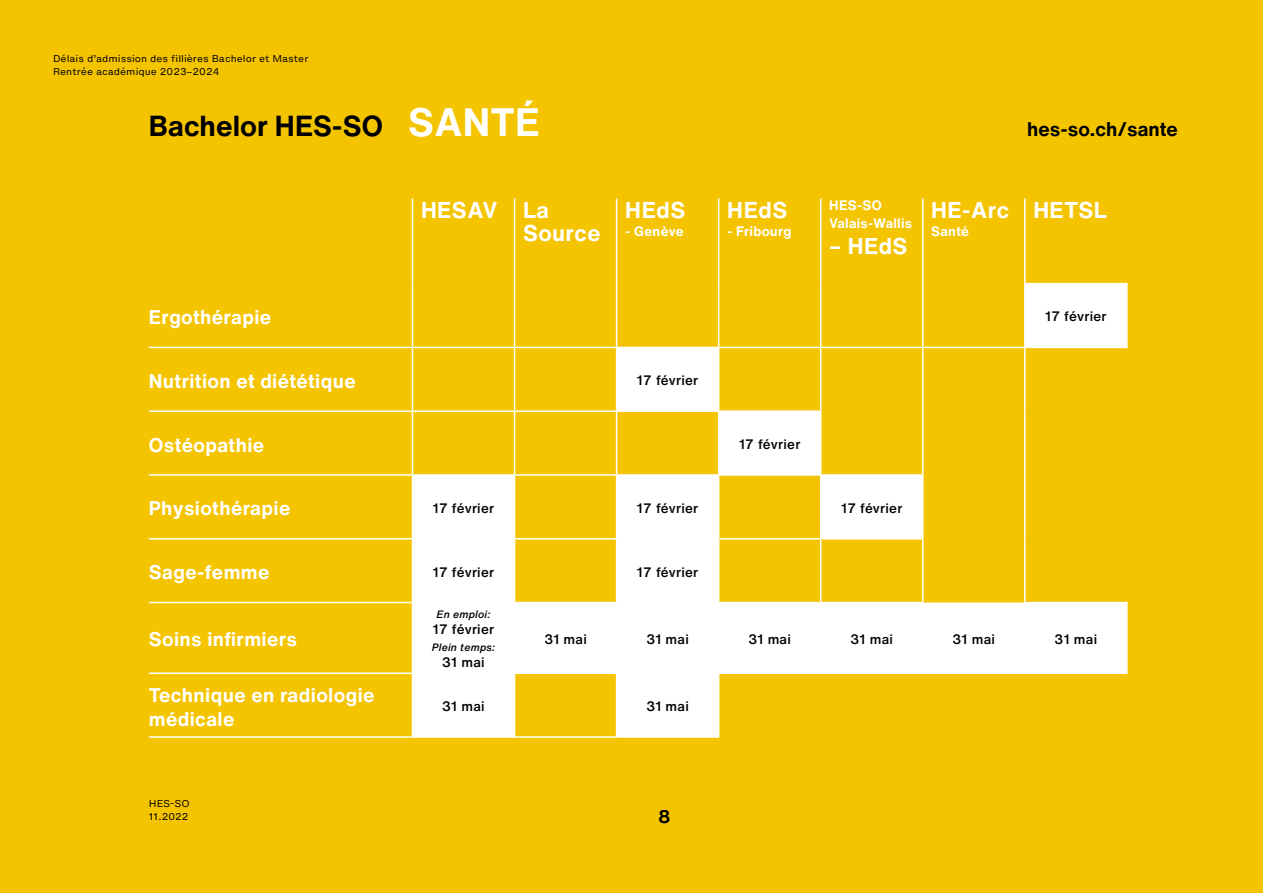
<style>
.page{position:relative;width:1263px;height:893px;background:#f5c400}
.page>*{position:absolute;margin:0;border:0;box-sizing:border-box;transform-origin:0 0}
.t1{font:700 28.5px "Helvetica Now Text";color:#000}
.t2{font:700 22.5px/22.5px "Helvetica Now Text";letter-spacing:.02em;color:#fff}
.t3{font:700 19.5px/24px "Helvetica Now Text";letter-spacing:.02em;color:#fff}
.t4{font:700 19.5px "Helvetica Now Text";color:#000}
.t5{font:700 18px "Helvetica Now Text";color:#000}
.t6{font:500 13.5px "Helvetica Now Text";letter-spacing:.02em;color:#000}
.t7{font:700 13.5px/18px "Helvetica Now Text";letter-spacing:.02em;color:#fff}
.t8{font:italic 500 10.5px "Helvetica Now Text";letter-spacing:.02em;color:#000}
.t9{font:9px/12.8px "Helvetica Now Micro";color:#000}
.s1{font-size:39px;color:#fff}
</style>
<div class="page">
<svg style="left:413px;top:284px;width:714px;height:453px"></svg>
<svg style="left:149px;top:348px;width:263px;height:324px"></svg>
<div style="left:412px;top:673px;width:102px;height:64px;background:#fff"></div>
<hr style="left:412px;top:199px;width:1px;height:85px;background:#fff">
<hr style="left:514px;top:199px;width:1px;height:85px;background:#fff">
<hr style="left:616px;top:199px;width:1px;height:85px;background:#fff">
<hr style="left:718px;top:199px;width:1px;height:85px;background:#fff">
<hr style="left:820px;top:199px;width:1px;height:85px;background:#fff">
<hr style="left:922px;top:199px;width:1px;height:85px;background:#fff">
<hr style="left:1024px;top:199px;width:1px;height:84px;background:#fff">
<hr style="left:412px;top:284px;width:1px;height:63px;background:#fff">
<hr style="left:514px;top:284px;width:1px;height:63px;background:#fff">
<hr style="left:616px;top:284px;width:1px;height:63px;background:#fff">
<hr style="left:718px;top:284px;width:1px;height:63px;background:#fff">
<hr style="left:820px;top:284px;width:1px;height:63px;background:#fff">
<hr style="left:922px;top:284px;width:1px;height:63px;background:#fff">
<hr style="left:1024px;top:283px;width:104px;height:1px;background:#fff">
<hr style="left:1024px;top:284px;width:1px;height:63px;background:#fff">
<hr style="left:1126px;top:284px;width:2px;height:63px;background:#fff">
<hr style="left:149px;top:347px;width:263px;height:1px;background:#fff">
<hr style="left:412px;top:347px;width:102px;height:1px;background:#fff">
<hr style="left:412px;top:348px;width:1px;height:62px;background:#fff">
<hr style="left:514px;top:347px;width:103px;height:1px;background:#fff">
<hr style="left:514px;top:348px;width:1px;height:62px;background:#fff">
<hr style="left:617px;top:347px;width:102px;height:1px;background:#fff">
<hr style="left:616px;top:348px;width:1px;height:62px;background:#fff">
<hr style="left:719px;top:347px;width:102px;height:1px;background:#fff">
<hr style="left:718px;top:348px;width:1px;height:62px;background:#fff">
<hr style="left:821px;top:347px;width:102px;height:1px;background:#fff">
<hr style="left:820px;top:348px;width:1px;height:62px;background:#fff">
<hr style="left:923px;top:347px;width:102px;height:1px;background:#fff">
<hr style="left:922px;top:348px;width:1px;height:63px;background:#fff">
<hr style="left:1025px;top:347px;width:103px;height:1px;background:#fff">
<hr style="left:1024px;top:348px;width:1px;height:63px;background:#fff">
<hr style="left:149px;top:410px;width:263px;height:2px;background:#fff">
<hr style="left:412px;top:410px;width:102px;height:2px;background:#fff">
<hr style="left:412px;top:412px;width:1px;height:62px;background:#fff">
<hr style="left:514px;top:410px;width:103px;height:2px;background:#fff">
<hr style="left:514px;top:412px;width:1px;height:62px;background:#fff">
<hr style="left:617px;top:410px;width:102px;height:2px;background:#fff">
<hr style="left:616px;top:412px;width:1px;height:62px;background:#fff">
<hr style="left:718px;top:412px;width:1px;height:62px;background:#fff">
<hr style="left:820px;top:412px;width:1px;height:62px;background:#fff">
<hr style="left:922px;top:411px;width:1px;height:63px;background:#fff">
<hr style="left:1024px;top:411px;width:1px;height:64px;background:#fff">
<hr style="left:149px;top:474px;width:263px;height:2px;background:#fff">
<hr style="left:412px;top:474px;width:102px;height:2px;background:#fff">
<hr style="left:412px;top:476px;width:1px;height:62px;background:#fff">
<hr style="left:514px;top:474px;width:103px;height:2px;background:#fff">
<hr style="left:514px;top:476px;width:1px;height:62px;background:#fff">
<hr style="left:617px;top:474px;width:102px;height:2px;background:#fff">
<hr style="left:616px;top:476px;width:1px;height:62px;background:#fff">
<hr style="left:718px;top:476px;width:1px;height:62px;background:#fff">
<hr style="left:820px;top:476px;width:1px;height:62px;background:#fff">
<hr style="left:922px;top:476px;width:1px;height:62px;background:#fff">
<hr style="left:1024px;top:475px;width:1px;height:64px;background:#fff">
<hr style="left:149px;top:538px;width:263px;height:1px;background:#fff">
<hr style="left:412px;top:538px;width:102px;height:1px;background:#fff">
<hr style="left:412px;top:539px;width:1px;height:63px;background:#fff">
<hr style="left:514px;top:538px;width:103px;height:1px;background:#fff">
<hr style="left:514px;top:539px;width:1px;height:63px;background:#fff">
<hr style="left:617px;top:538px;width:102px;height:1px;background:#fff">
<hr style="left:616px;top:539px;width:1px;height:63px;background:#fff">
<hr style="left:719px;top:538px;width:102px;height:1px;background:#fff">
<hr style="left:718px;top:539px;width:1px;height:63px;background:#fff">
<hr style="left:821px;top:538px;width:102px;height:1px;background:#fff">
<hr style="left:820px;top:539px;width:1px;height:63px;background:#fff">
<hr style="left:922px;top:539px;width:1px;height:63px;background:#fff">
<hr style="left:1024px;top:539px;width:1px;height:63px;background:#fff">
<hr style="left:149px;top:602px;width:263px;height:1px;background:#fff">
<hr style="left:412px;top:602px;width:102px;height:1px;background:#fff">
<hr style="left:412px;top:603px;width:1px;height:69px;background:#fff">
<hr style="left:514px;top:602px;width:103px;height:1px;background:#fff">
<hr style="left:514px;top:603px;width:1px;height:69px;background:#fff">
<hr style="left:617px;top:602px;width:102px;height:1px;background:#fff">
<hr style="left:616px;top:603px;width:1px;height:69px;background:#fff">
<hr style="left:719px;top:602px;width:102px;height:1px;background:#fff">
<hr style="left:718px;top:603px;width:1px;height:69px;background:#fff">
<hr style="left:821px;top:602px;width:102px;height:1px;background:#fff">
<hr style="left:820px;top:603px;width:1px;height:69px;background:#fff">
<hr style="left:922px;top:603px;width:1px;height:69px;background:#fff">
<hr style="left:1024px;top:602px;width:104px;height:1px;background:#fff">
<hr style="left:1024px;top:603px;width:1px;height:69px;background:#fff">
<hr style="left:1126px;top:603px;width:2px;height:69px;background:#fff">
<hr style="left:149px;top:672px;width:263px;height:2px;background:#fff">
<hr style="left:412px;top:672px;width:102px;height:2px;background:#fff">
<hr style="left:514px;top:672px;width:103px;height:2px;background:#fff">
<hr style="left:514px;top:674px;width:1px;height:62px;background:#fff">
<hr style="left:617px;top:672px;width:102px;height:2px;background:#fff">
<hr style="left:616px;top:674px;width:1px;height:62px;background:#fff">
<hr style="left:719px;top:672px;width:102px;height:2px;background:#fff">
<hr style="left:718px;top:674px;width:1px;height:62px;background:#fff">
<hr style="left:821px;top:672px;width:102px;height:2px;background:#fff">
<hr style="left:923px;top:672px;width:102px;height:2px;background:#fff">
<hr style="left:1025px;top:672px;width:103px;height:2px;background:#fff">
<hr style="left:149px;top:736px;width:263px;height:2px;background:#fff">
<hr style="left:412px;top:736px;width:102px;height:2px;background:#fff">
<hr style="left:514px;top:736px;width:103px;height:2px;background:#fff">
<hr style="left:617px;top:736px;width:102px;height:2px;background:#fff">
<hr style="left:719px;top:410px;width:102px;height:2px;background:#fff">
<hr style="left:719px;top:474px;width:102px;height:2px;background:#fff">
<hr style="left:821px;top:474px;width:102px;height:2px;background:#fff">
<p class="t9" style="left:53px;top:52px;width:257px">Délais d’admission des fillières Bachelor et Master<br>Rentrée académique 2023–2024</p>
<h1 class="t1" style="left:149px;top:104px;width:392px">Bachelor HES-SO <span class="s1">SANTÉ</span></h1>
<h2 class="t2" style="left:523px;top:198px;width:79px;text-indent:-102px">HESAV La<br>Source</h2>
<h2 class="t2" style="left:625px;top:198px;width:62px">HEdS</h2>
<p class="t7" style="left:625px;top:222px;width:60px">- Genève</p>
<h2 class="t2" style="left:727px;top:198px;width:62px">HEdS</h2>
<p class="t7" style="left:727px;top:222px;width:66px">- Fribourg</p>
<h3 class="t4" style="left:1027px;top:114px;width:152px">hes-so.ch/sante</h3>
<p class="t7" style="left:829px;top:196px;width:84px">HES-SO<br>Valais-Wallis</p>
<h2 class="t2" style="left:829px;top:234px;width:80px">– HEdS</h2>
<h2 class="t2" style="left:931px;top:198px;width:79px">HE-Arc</h2>
<p class="t7" style="left:931px;top:222px;width:39px">Santé</p>
<h2 class="t2" style="left:1033px;top:198px;width:75px">HETSL</h2>
<h3 class="t3" style="left:149px;top:305px;width:124px">Ergothérapie</h3>
<p class="t6" style="left:1045px;top:306px;width:63px">17 février</p>
<h3 class="t3" style="left:149px;top:368px;width:208px">Nutrition et diététique</h3>
<p class="t6" style="left:637px;top:370px;width:63px">17 février</p>
<h3 class="t3" style="left:149px;top:432px;width:117px">Ostéopathie</h3>
<p class="t6" style="left:739px;top:434px;width:63px">17 février</p>
<h3 class="t3" style="left:149px;top:496px;width:143px">Physiothérapie</h3>
<p class="t6" style="left:433px;top:498px;width:63px">17 février</p>
<p class="t6" style="left:637px;top:498px;width:63px">17 février</p>
<p class="t6" style="left:841px;top:498px;width:63px">17 février</p>
<h3 class="t3" style="left:149px;top:560px;width:122px">Sage-femme</h3>
<p class="t6" style="left:433px;top:562px;width:63px">17 février</p>
<p class="t6" style="left:637px;top:562px;width:63px">17 février</p>
<h3 class="t3" style="left:149px;top:627px;width:150px">Soins infirmiers</h3>
<h3 class="t3" style="left:149px;top:682px;width:227px">Technique en radiologie médicale</h3>
<p class="t9" style="left:149px;top:797px;width:43px">HES-SO<br>11.2022</p>
<p class="t8" style="left:437px;top:606px;width:55px">En emploi:</p>
<p class="t6" style="left:433px;top:619px;width:63px">17 février</p>
<p class="t8" style="left:432px;top:639px;width:65px">Plein temps:</p>
<p class="t6" style="left:442px;top:652px;width:44px">31 mai</p>
<p class="t6" style="left:544px;top:629px;width:44px">31 mai</p>
<p class="t6" style="left:646px;top:629px;width:44px">31 mai</p>
<p class="t6" style="left:748px;top:629px;width:44px">31 mai</p>
<p class="t6" style="left:850px;top:629px;width:44px">31 mai</p>
<p class="t6" style="left:952px;top:629px;width:44px">31 mai</p>
<p class="t6" style="left:1054px;top:629px;width:44px">31 mai</p>
<p class="t6" style="left:442px;top:696px;width:44px">31 mai</p>
<p class="t6" style="left:646px;top:696px;width:44px">31 mai</p>
<h3 class="t5" style="left:658px;top:803px;width:13px">8</h3>
</div>
